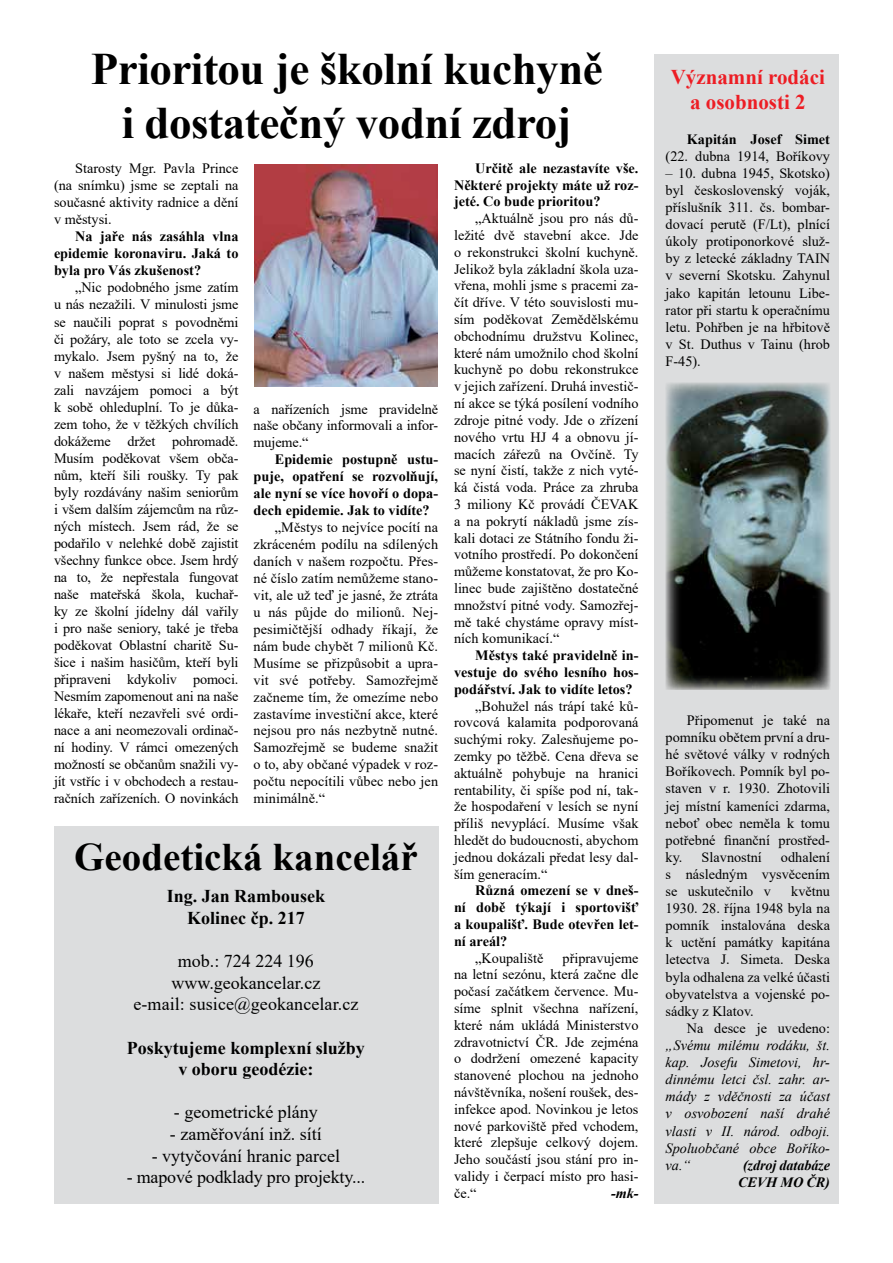
<style>
.page{position:relative;width:893px;height:1263px;background:#fff}
.page>*{position:absolute;margin:0;border:0;box-sizing:border-box;transform-origin:0 0}
.t1{font:700 45px/54px "Times New Roman";letter-spacing:-.01em;color:#000;text-align:center}
.t2{font:700 39px "Times New Roman";color:#000}
.t3{font:700 21px/25.2px "Times New Roman";color:#ed1d24;text-align:center}
.t4{font:18px/21.6px "Times New Roman";color:#000;text-align:center}
.t5{font:700 18px/21.6px "Times New Roman";color:#000;text-align:center}
.t6{font:14.25px/16.8px "Times New Roman";color:#000;text-align:justify}
.t7{font:700 14.25px/16.8px "Times New Roman";color:#000;text-align:justify}
.t8{font:italic 14.25px/17.1px "Times New Roman";color:#000;text-align:justify}
.t9{font:italic 700 14.25px/17.1px "Times New Roman";letter-spacing:-.01em;color:#000;text-align:center}
</style>
<div class="page">
<img style="left:254px;top:164px;width:183px;height:223px">
<div style="left:54px;top:826px;width:385px;height:377px;background:#dcddde"></div>
<div style="left:654px;top:54px;width:185px;height:1149px;background:#dcddde"></div>
<img style="left:666px;top:383px;width:164px;height:307px">
<h1 class="t1" style="left:91px;top:41px;width:514px">Prioritou je školní kuchyně i dostatečný vodní zdroj</h1>
<p class="t6" style="left:54px;top:159px;width:186px;text-indent:21px">Starosty Mgr. Pavla Prince (na snímku) jsme se zeptali na současné aktivity radnice a dění v městysi.</p>
<p class="t7" style="left:54px;top:228px;width:186px;text-indent:21px">Na jaře nás zasáhla vlna epidemie koronaviru. Jaká to byla pro Vás zkušenost?</p>
<p class="t6" style="left:54px;top:279px;width:186px;text-indent:21px">„Nic podobného jsme zatím u nás nezažili. V minulosti jsme se naučili poprat s povodněmi či požáry, ale toto se zcela vy&shy;mykalo. Jsem pyšný na to, že v našem městysi si lidé doká&shy;zali navzájem pomoci a být k sobě ohleduplní. To je důka&shy;zem toho, že v těžkých chvílích dokážeme držet pohromadě.<br>Musím poděkovat všem obča&shy;nům, kteří šili roušky. Ty pak byly rozdávány našim seniorům i všem dalším zájemcům na růz&shy;ných místech. Jsem rád, že se podařilo v nelehké době zajistit všechny funkce obce. Jsem hrdý na to, že nepřestala fungovat naše mateřská škola, kuchař&shy;ky ze školní jídelny dál vařily i pro naše seniory, také je třeba poděkovat Oblastní charitě Su&shy;šice i našim hasičům, kteří byli připraveni kdykoliv pomoci.<br>Nesmím zapomenout ani na naše lékaře, kteří nezavřeli své ordi&shy;nace a ani neomezovali ordinač&shy;ní hodiny. V rámci omezených možností se občanům snažili vy&shy;jít vstříc i v obchodech a restau&shy;račních zařízeních. O novinkách</p>
<p class="t6" style="left:254px;top:400px;width:186px">a nařízeních jsme pravidelně naše občany informovali a infor&shy;mujeme.“</p>
<p class="t7" style="left:254px;top:451px;width:186px;text-indent:21px">Epidemie postupně ustu&shy;puje, opatření se rozvolňují, ale nyní se více hovoří o dopa&shy;dech epidemie. Jak to vidíte?</p>
<p class="t6" style="left:254px;top:518px;width:186px;text-indent:21px">„Městys to nejvíce pocítí na zkráceném podílu na sdílených daních v našem rozpočtu. Přes&shy;né číslo zatím nemůžeme stano&shy;vit, ale už teď je jasné, že ztráta u nás půjde do milionů. Nej&shy;pesimičtější odhady říkají, že nám bude chybět 7 milionů Kč.<br>Musíme se přizpůsobit a upra&shy;vit své potřeby. Samozřejmě začneme tím, že omezíme nebo zastavíme investiční akce, které nejsou pro nás nezbytně nutné.<br>Samozřejmě se budeme snažit o to, aby občané výpadek v roz&shy;počtu nepocítili vůbec nebo jen minimálně.“</p>
<h2 class="t2" style="left:74px;top:829px;width:345px">Geodetická kancelář</h2>
<p class="t5" style="left:167px;top:885px;width:160px">Ing. Jan Rambousek<br>Kolinec čp. 217</p>
<p class="t4" style="left:133px;top:950px;width:227px">mob.: 724 224 196 www.geokancelar.cz<br>e-mail: susice@geokancelar.cz</p>
<p class="t5" style="left:127px;top:1036px;width:240px">Poskytujeme komplexní služby v oboru geodézie:</p>
<p class="t4" style="left:174px;top:1101px;width:145px">- geometrické plány</p>
<p class="t4" style="left:170px;top:1122px;width:153px">- zaměřování inž. sítí</p>
<p class="t4" style="left:152px;top:1144px;width:190px">- vytyčování hranic parcel</p>
<p class="t4" style="left:127px;top:1166px;width:240px">- mapové podklady pro projekty...</p>
<p class="t7" style="left:454px;top:159px;width:186px;text-indent:21px">Určitě ale nezastavíte vše.<br>Některé projekty máte už roz&shy;jeté. Co bude prioritou?</p>
<p class="t6" style="left:454px;top:210px;width:186px;text-indent:21px">„Aktuálně jsou pro nás dů&shy;ležité dvě stavební akce. Jde o rekonstrukci školní kuchyně.<br>Jelikož byla základní škola uza&shy;vřena, mohli jsme s pracemi za&shy;čít dříve. V této souvislosti mu&shy;sím poděkovat Zemědělskému obchodnímu družstvu Kolinec, které nám umožnilo chod školní kuchyně po dobu rekonstrukce v jejich zařízení. Druhá investič&shy;ní akce se týká posílení vodního zdroje pitné vody. Jde o zřízení nového vrtu HJ 4 a obnovu jí&shy;macích zářezů na Ovčíně. Ty se nyní čistí, takže z nich vyté&shy;ká čistá voda. Práce za zhruba 3 miliony Kč provádí ČEVAK a na pokrytí nákladů jsme zís&shy;kali dotaci ze Státního fondu ži&shy;votního prostředí. Po dokončení můžeme konstatovat, že pro Ko&shy;linec bude zajištěno dostatečné množství pitné vody. Samozřej&shy;mě také chystáme opravy míst&shy;ních komunikací.“</p>
<p class="t7" style="left:454px;top:646px;width:186px;text-indent:21px">Městys také pravidelně in&shy;vestuje do svého lesního hos&shy;podářství. Jak to vidíte letos?</p>
<p class="t6" style="left:454px;top:697px;width:186px;text-indent:21px">„Bohužel nás trápí také ků&shy;rovcová kalamita podporovaná suchými roky. Zalesňujeme po&shy;zemky po těžbě. Cena dřeva se aktuálně pohybuje na hranici rentability, či spíše pod ní, tak&shy;že hospodaření v lesích se nyní příliš nevyplácí. Musíme však hledět do budoucnosti, abychom jednou dokázali předat lesy dal&shy;ším generacím.“</p>
<p class="t7" style="left:454px;top:882px;width:186px;text-indent:21px">Různá omezení se v dneš&shy;ní době týkají i sportovišť a koupališť. Bude otevřen let&shy;ní areál?</p>
<p class="t6" style="left:475px;top:949px;width:70px">„Koupaliště</p>
<p class="t6" style="left:454px;top:949px;width:186px;text-indent:108px">připravujeme na letní sezónu, která začne dle počasí začátkem července. Mu&shy;síme splnit všechna nařízení, které nám ukládá Ministerstvo zdravotnictví ČR. Jde zejména o dodržení omezené kapacity stanovené plochou na jednoho návštěvníka, nošení roušek, des&shy;infekce apod. Novinkou je letos nové parkoviště před vchodem, které zlepšuje celkový dojem.<br>Jeho součástí jsou stání pro in&shy;validy i čerpací místo pro hasi&shy;če.“</p>
<p class="t9" style="left:611px;top:1184px;width:29px">-mk-</p>
<h3 class="t3" style="left:671px;top:64px;width:156px">Významní rodáci a osobnosti 2</h3>
<p class="t7" style="left:687px;top:130px;width:145px">Kapitán Josef Simet</p>
<p class="t6" style="left:666px;top:147px;width:166px">(22. dubna 1914, Boříkovy</p>
<p class="t6" style="left:666px;top:164px;width:166px">– 10. dubna 1945, Skotsko) byl československý voják, příslušník 311. čs. bombar&shy;dovací perutě (F/Lt), plnící úkoly protiponorkové služ&shy;by z letecké základny TAIN v severní Skotsku. Zahynul jako kapitán letounu Libe&shy;rator při startu k operačnímu letu. Pohřben je na hřbitově v St. Duthus v Tainu (hrob F-45).</p>
<p class="t6" style="left:666px;top:711px;width:166px;text-indent:21px">Připomenut je také na pomníku obětem první a dru&shy;hé světové války v rodných Boříkovech. Pomník byl po&shy;staven v r. 1930. Zhotovili jej místní kameníci zdarma, neboť obec neměla k tomu potřebné finanční prostřed&shy;ky. Slavnostní</p>
<p class="t6" style="left:666px;top:848px;width:166px;text-indent:115px">odhalení s následným vysvěcením se uskutečnilo v</p>
<p class="t6" style="left:666px;top:882px;width:166px;text-indent:126px">květnu 1930. 28. října 1948 byla na pomník instalována deska k uctění památky kapitána letectva J. Simeta. Deska byla odhalena za velké účasti obyvatelstva a vojenské po&shy;sádky z Klatov.</p>
<p class="t6" style="left:687px;top:1019px;width:145px">Na desce je uvedeno:</p>
<p class="t8" style="left:666px;top:1036px;width:166px">„Svému milému rodáku, št. kap. Josefu Simetovi, hr&shy;dinnému letci čsl. zahr. ar&shy;mády z vděčnosti za účast v osvobození naší drahé vlasti v II. národ. odboji.<br>Spoluobčané obce Boříko&shy;va.“</p>
<p class="t9" style="left:738px;top:1156px;width:94px">(zdroj databáze<br>CEVH MO ČR)</p>
</div>
